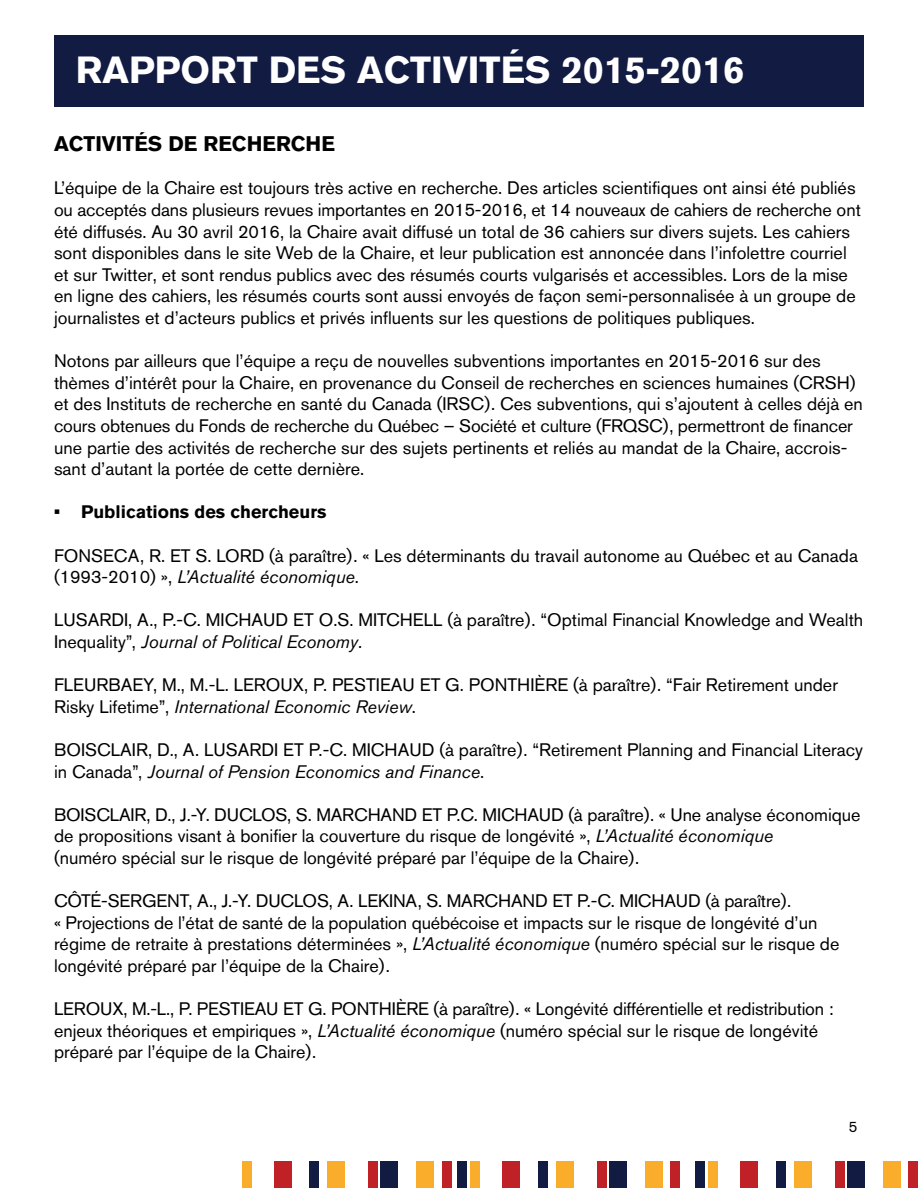
<style>
.page{position:relative;width:918px;height:1188px;background:#fff}
.page>*{position:absolute;margin:0;border:0;box-sizing:border-box;transform-origin:0 0}
.t1{font:700 37.5px "Akzidenz Grotesk BQ";color:#fff}
.t2{font:700 21px "Akzidenz Grotesk BQ";color:#000}
.t3{font:18px/21.6px "Akzidenz Grotesk BQ";color:#000}
.t4{font:700 18px "Akzidenz Grotesk BQ";color:#000}
.t5{font:15px "Akzidenz Grotesk BQ";color:#000}
.s1{font-style:italic}
</style>
<div class="page">
<div style="left:54px;top:35px;width:810px;height:71px;background:#121c42"></div>
<div style="left:670px;top:1161px;width:10px;height:27px;background:#bf2126"></div>
<div style="left:645px;top:1161px;width:18px;height:27px;background:#faad2b"></div>
<div style="left:609px;top:1161px;width:18px;height:27px;background:#121c42"></div>
<div style="left:597px;top:1161px;width:9px;height:27px;background:#bf2126"></div>
<div style="left:556px;top:1161px;width:17px;height:27px;background:#faad2b"></div>
<div style="left:538px;top:1161px;width:10px;height:27px;background:#121c42"></div>
<div style="left:502px;top:1161px;width:18px;height:27px;background:#bf2126"></div>
<div style="left:470px;top:1161px;width:10px;height:27px;background:#faad2b"></div>
<div style="left:457px;top:1161px;width:10px;height:27px;background:#121c42"></div>
<div style="left:908px;top:1161px;width:10px;height:27px;background:#bf2126"></div>
<div style="left:883px;top:1161px;width:18px;height:27px;background:#faad2b"></div>
<div style="left:847px;top:1161px;width:18px;height:27px;background:#121c42"></div>
<div style="left:835px;top:1161px;width:9px;height:27px;background:#bf2126"></div>
<div style="left:794px;top:1161px;width:18px;height:27px;background:#faad2b"></div>
<div style="left:776px;top:1161px;width:10px;height:27px;background:#121c42"></div>
<div style="left:741px;top:1161px;width:17px;height:27px;background:#bf2126"></div>
<div style="left:708px;top:1161px;width:10px;height:27px;background:#faad2b"></div>
<div style="left:695px;top:1161px;width:10px;height:27px;background:#121c42"></div>
<div style="left:442px;top:1161px;width:10px;height:27px;background:#bf2126"></div>
<div style="left:416px;top:1161px;width:18px;height:27px;background:#faad2b"></div>
<div style="left:381px;top:1161px;width:17px;height:27px;background:#121c42"></div>
<div style="left:368px;top:1161px;width:10px;height:27px;background:#bf2126"></div>
<div style="left:327px;top:1161px;width:18px;height:27px;background:#faad2b"></div>
<div style="left:310px;top:1161px;width:9px;height:27px;background:#121c42"></div>
<div style="left:274px;top:1161px;width:18px;height:27px;background:#bf2126"></div>
<div style="left:242px;top:1161px;width:10px;height:27px;background:#faad2b"></div>
<h1 class="t1" style="left:76px;top:48px;width:670px">RAPPORT DES ACTIVITÉS 2015-2016</h1>
<p class="t2" style="left:54px;top:132px;width:282px">ACTIVITÉS DE RECHERCHE</p>
<p class="t3" style="left:54px;top:177px;width:808px">L’équipe de la Chaire est toujours très active en recherche. Des articles scientifiques ont ainsi été publiés ou acceptés dans plusieurs revues importantes en 2015-2016, et 14 nouveaux de cahiers de recherche ont été diffusés. Au 30 avril 2016, la Chaire avait diffusé un total de 36 cahiers sur divers sujets. Les cahiers sont disponibles dans le site Web de la Chaire, et leur publication est annoncée dans l’infolettre courriel et sur Twitter, et sont rendus publics avec des résumés courts vulgarisés et accessibles. Lors de la mise en ligne des cahiers, les résumés courts sont aussi envoyés de façon semi-personnalisée à un groupe de journalistes et d’acteurs publics et privés influents sur les questions de politiques publiques.</p>
<p class="t3" style="left:54px;top:350px;width:810px">Notons par ailleurs que l’équipe a reçu de nouvelles subventions importantes en 2015-2016 sur des thèmes d’intérêt pour la Chaire, en provenance du Conseil de recherches en sciences humaines (CRSH) et des Instituts de recherche en santé du Canada (IRSC). Ces subventions, qui s’ajoutent à celles déjà en cours obtenues du Fonds de recherche du Québec – Société et culture (FRQSC), permettront de financer une partie des activités de recherche sur des sujets pertinents et reliés au mandat de la Chaire, accrois&shy;sant d’autant la portée de cette dernière.</p>
<p class="t4" style="left:54px;top:502px;width:274px">• Publications des chercheurs</p>
<p class="t3" style="left:54px;top:544px;width:806px">FONSECA, R. ET S. LORD (à paraître). « Les déterminants du travail autonome au Québec et au Canada (1993-2010) », <span class="s1">L’Actualité économique</span>.</p>
<p class="t3" style="left:54px;top:609px;width:811px">LUSARDI, A., P.-C. MICHAUD ET O.S. MITCHELL (à paraître). “Optimal Financial Knowledge and Wealth<br>Inequality”, <span class="s1">Journal of Political Economy</span>.</p>
<p class="t3" style="left:54px;top:674px;width:786px">FLEURBAEY, M., M.-L. LEROUX, P. PESTIEAU ET G. PONTHIÈRE (à paraître). “Fair Retirement under<br>Risky Lifetime”, <span class="s1">International Economic Review</span>.</p>
<p class="t3" style="left:54px;top:739px;width:811px">BOISCLAIR, D., A. LUSARDI ET P.-C. MICHAUD (à paraître). “Retirement Planning and Financial Literacy in Canada”, <span class="s1">Journal of Pension Economics and Finance</span>.</p>
<p class="t3" style="left:54px;top:804px;width:808px">BOISCLAIR, D., J.-Y. DUCLOS, S. MARCHAND ET P.C. MICHAUD (à paraître). « Une analyse économique de propositions visant à bonifier la couverture du risque de longévité », <span class="s1">L’Actualité économique<br></span>(numéro spécial sur le risque de longévité préparé par l’équipe de la Chaire).</p>
<p class="t3" style="left:54px;top:890px;width:787px">CÔTÉ-SERGENT, A., J.-Y. DUCLOS, A. LEKINA, S. MARCHAND ET P.-C. MICHAUD (à paraître).<br>« Projections de l’état de santé de la population québécoise et impacts sur le risque de longévité d’un régime de retraite à prestations déterminées », <span class="s1">L’Actualité économique</span> (numéro spécial sur le risque de longévité préparé par l’équipe de la Chaire).</p>
<p class="t3" style="left:54px;top:998px;width:781px">LEROUX, M.-L., P. PESTIEAU ET G. PONTHIÈRE (à paraître). « Longévité différentielle et redistribution : enjeux théoriques et empiriques », <span class="s1">L’Actualité économique</span> (numéro spécial sur le risque de longévité préparé par l’équipe de la Chaire).</p>
<p class="t5" style="left:849px;top:1118px;width:10px">5</p>
</div>
